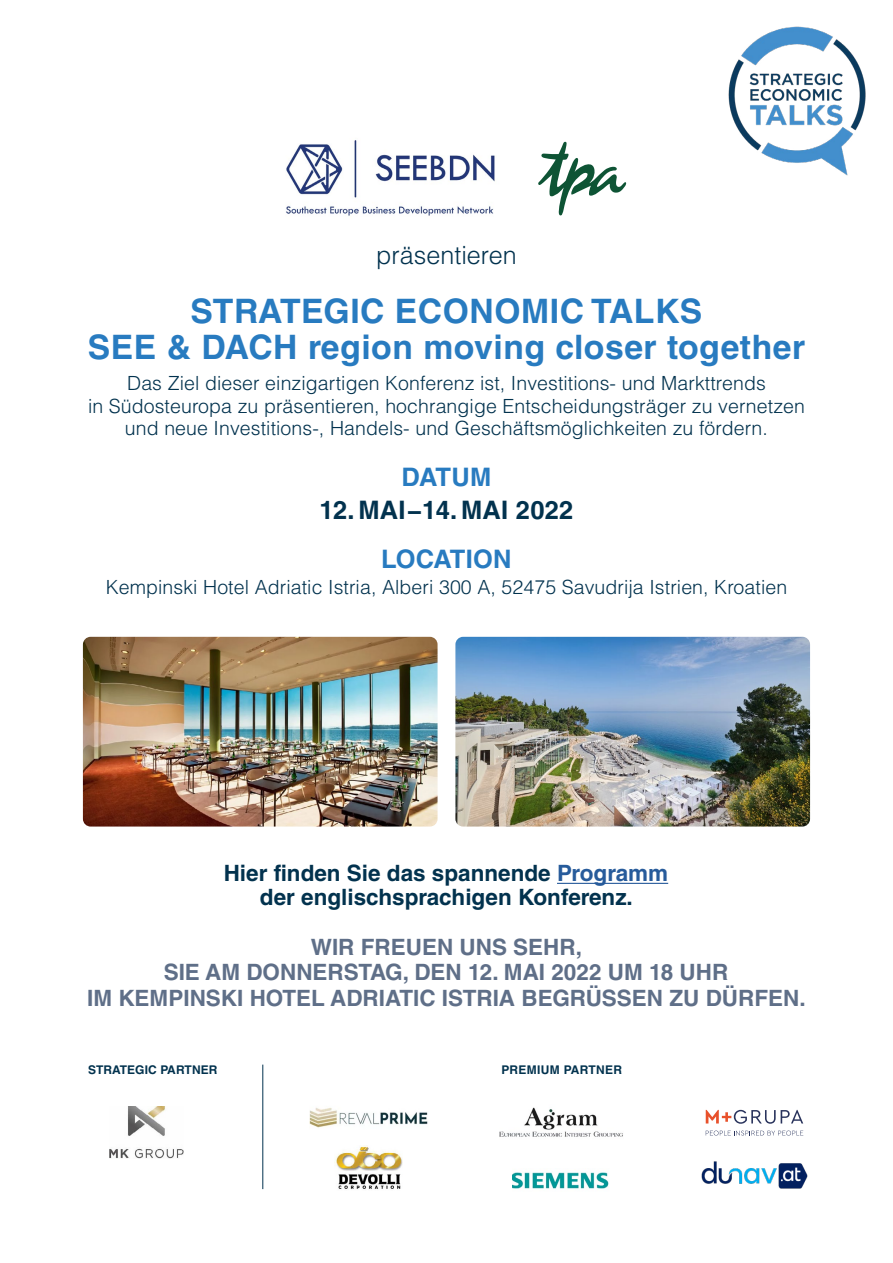
<style>
.page{position:relative;width:893px;height:1263px;background:#fff}
.page>*{position:absolute;margin:0;border:0;box-sizing:border-box;transform-origin:0 0}
.t1{font:700 33.75px/36.6px "Helvetica LT Std";letter-spacing:.015em;color:#287bc0;text-align:center}
.t2{font:700 25.5px "Helvetica LT Std";letter-spacing:.01em;color:#02324e}
.t3{font:700 25.5px "Helvetica LT Std";letter-spacing:.01em;color:#287bc0}
.t4{font:300 25.05px "Helvetica LT Std";color:#02324e}
.t5{font:700 22.5px/25.5px "Helvetica LT Std";color:#5f6f88;text-align:center}
.t6{font:700 22.5px/24px "Helvetica LT Std";color:#02324e;text-align:center}
.t7{font:300 19.5px/22.5px "Helvetica LT Std";letter-spacing:.005em;color:#02324e;text-align:center}
.t8{font:700 12px "Helvetica LT Std";letter-spacing:.01em;color:#02324e}
.s1{color:#275b9b}
</style>
<div class="page">
<img style="left:728px;top:26px;width:138px;height:150px">
<hr style="left:557px;top:883px;width:111px;height:1px;background:#275b9b">
<img style="left:286px;top:140px;width:209px;height:76px">
<svg style="left:538px;top:142px;width:88px;height:73px"></svg>
<img style="left:83px;top:637px;width:355px;height:189px">
<img style="left:455px;top:637px;width:355px;height:189px">
<img style="left:109px;top:1106px;width:75px;height:52px">
<img style="left:701px;top:1161px;width:106px;height:28px">
<img style="left:309px;top:1107px;width:119px;height:21px">
<img style="left:336px;top:1145px;width:66px;height:44px">
<img style="left:499px;top:1107px;width:124px;height:30px">
<img style="left:512px;top:1172px;width:97px;height:17px">
<svg style="left:706px;top:1130px;width:97px;height:5px"></svg>
<svg style="left:706px;top:1110px;width:97px;height:14px"></svg>
<hr style="left:263px;top:1064px;width:1px;height:125px;background:#02324e">
<p class="t4" style="left:376px;top:239px;width:142px">präsentieren</p>
<h1 class="t1" style="left:88px;top:292px;width:719px">STRATEGIC ECONOMIC TALKS<br>SEE &amp; DACH region moving closer together</h1>
<p class="t7" style="left:88px;top:372px;width:718px">Das Ziel dieser einzigartigen Konferenz ist, Investitions- und Markttrends<br>in Südosteuropa zu präsentieren, hochrangige Entscheidungsträger zu vernetzen und neue Investitions-, Handels- und Geschäftsmöglichkeiten zu fördern.</p>
<h2 class="t3" style="left:402px;top:461px;width:91px">DATUM</h2>
<h2 class="t2" style="left:319px;top:494px;width:255px">12. MAI−14. MAI 2022</h2>
<h2 class="t3" style="left:381px;top:544px;width:132px">LOCATION</h2>
<p class="t7" style="left:106px;top:575px;width:683px">Kempinski Hotel Adriatic Istria, Alberi 300 A, 52475 Savudrija Istrien, Kroatien</p>
<p class="t6" style="left:224px;top:861px;width:446px">Hier finden Sie das spannende <span class="s1">Programm </span>der englischsprachigen Konferenz.</p>
<p class="t5" style="left:87px;top:934px;width:720px">WIR FREUEN UNS SEHR,<br>SIE AM DONNERSTAG, DEN 12. MAI 2022 UM 18 UHR<br>IM KEMPINSKI HOTEL ADRIATIC ISTRIA BEGRÜSSEN ZU DÜRFEN.</p>
<p class="t8" style="left:88px;top:1062px;width:131px">STRATEGIC PARTNER</p>
<p class="t8" style="left:501px;top:1062px;width:122px">PREMIUM PARTNER</p>
</div>
